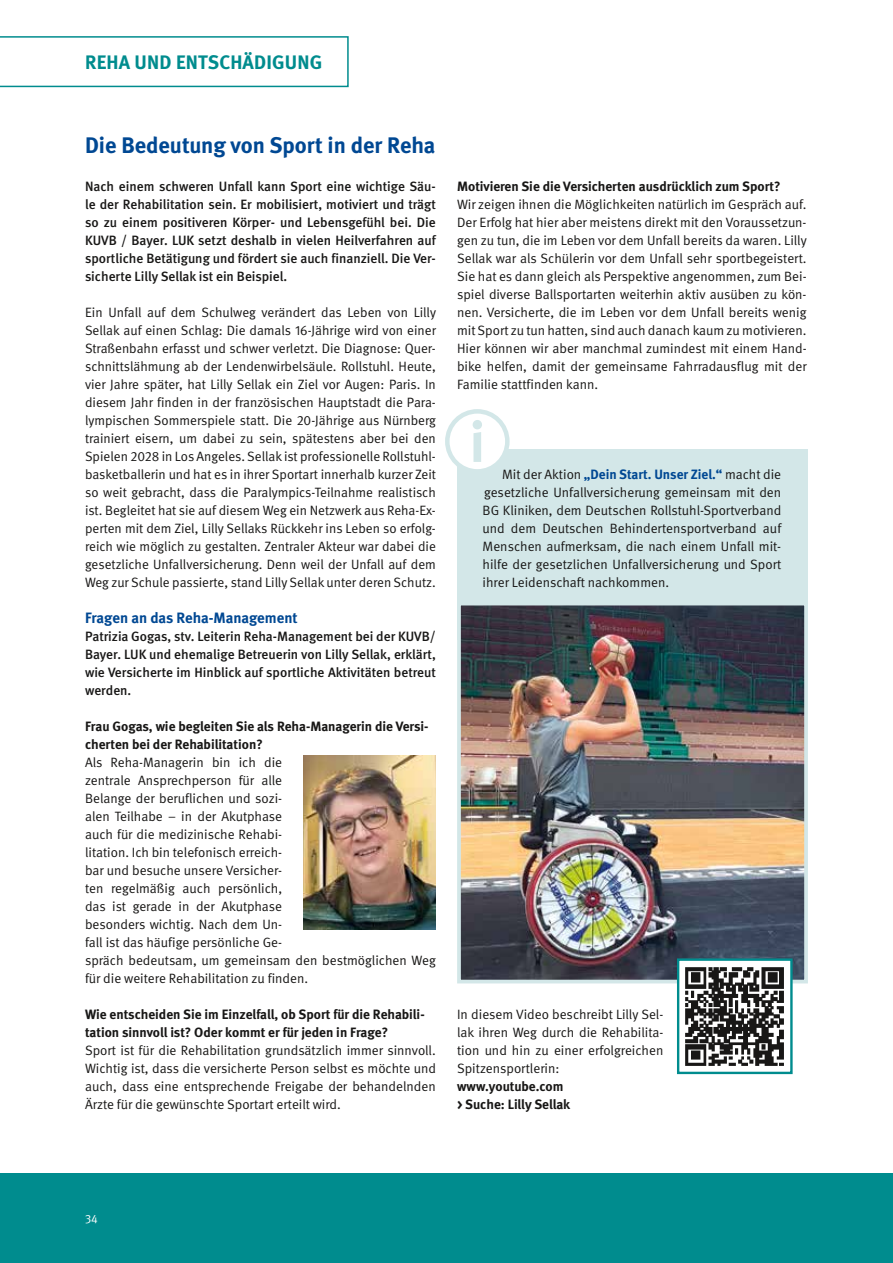
<style>
.page{position:relative;width:893px;height:1263px;background:#fff}
.page>*{position:absolute;margin:0;border:0;box-sizing:border-box;transform-origin:0 0}
.t1{font:700 57px "DGUV Meta";color:#d3e7e8}
.t2{font:700 22.5px "DGUV Meta";color:#004893}
.t3{font:700 19.5px "DGUV Meta";letter-spacing:.01em;color:#008c8e}
.t4{font:700 15px "DGUV Meta";letter-spacing:-.005em;color:#004893}
.t5{font:13.5px/18px "DGUV Meta";color:#181716;text-align:justify}
.t6{font:500 13.5px/18px "DGUV Meta";color:#181716;text-align:justify}
.t7{font:700 13.5px/18px "DGUV Meta";color:#181716}
.t8{font:12px "DGUV Meta";color:#fff}
.s1{font-weight:700;color:#004893}
</style>
<div class="page">
<div style="left:0;top:1174px;width:893px;height:89px;background:#008c8e"></div>
<svg style="left:0;top:36px;width:349px;height:51px"></svg>
<div style="left:457px;top:449px;width:351px;height:190px;background:#d3e7e8"></div>
<img style="left:303px;top:755px;width:133px;height:174px">
<img style="left:462px;top:607px;width:341px;height:371px">
<div style="left:457px;top:602px;width:351px;height:381px;border:4px solid #d3e7e8"></div>
<svg style="left:676px;top:957px;width:118px;height:118px"></svg>
<div style="left:447px;top:411px;width:60px;height:60px;background:#fff;border-radius:50%"></div>
<div style="left:445px;top:409px;width:65px;height:65px;border:4px solid #d3e7e8;border-radius:50%"></div>
<h3 class="t3" style="left:85px;top:50px;width:239px">REHA UND ENTSCHÄDIGUNG</h3>
<h2 class="t2" style="left:85px;top:132px;width:352px">Die Bedeutung von Sport in der Reha</h2>
<p class="t6" style="left:85px;top:178px;width:352px">Nach einem schweren Unfall kann Sport eine wichtige Säu&shy;le der Rehabilitation sein. Er mobilisiert, motiviert und trägt so zu einem positiveren Körper- und Lebensgefühl bei. Die KUVB / Bayer. LUK setzt deshalb in vielen Heilverfahren auf sportliche Betätigung und fördert sie auch finanziell. Die Ver&shy;sicherte Lilly Sellak ist ein Beispiel.</p>
<p class="t5" style="left:85px;top:304px;width:352px">Ein Unfall auf dem Schulweg verändert das Leben von Lilly Sellak auf einen Schlag: Die damals 16-Jährige wird von einer Straßenbahn erfasst und schwer verletzt. Die Diagnose: Quer&shy;schnittslähmung ab der Lendenwirbelsäule. Rollstuhl. Heute, vier Jahre später, hat Lilly Sellak ein Ziel vor Augen: Paris. In diesem Jahr finden in der französischen Hauptstadt die Para&shy;lympischen Sommerspiele statt. Die 20-Jährige aus Nürnberg trainiert eisern, um dabei zu sein, spätestens aber bei den Spielen 2028 in Los Angeles. Sellak ist professionelle Rollstuhl&shy;basketballerin und hat es in ihrer Sportart innerhalb kurzer Zeit so weit gebracht, dass die Paralympics-Teilnahme realistisch ist. Begleitet hat sie auf diesem Weg ein Netzwerk aus Reha-Ex&shy;perten mit dem Ziel, Lilly Sellaks Rückkehr ins Leben so erfolg&shy;reich wie möglich zu gestalten. Zentraler Akteur war dabei die gesetzliche Unfallversicherung. Denn weil der Unfall auf dem Weg zur Schule passierte, stand Lilly Sellak unter deren Schutz.</p>
<p class="t4" style="left:85px;top:609px;width:214px">Fragen an das Reha-Management</p>
<p class="t6" style="left:85px;top:628px;width:352px">Patrizia Gogas, stv. Leiterin Reha-Management bei der KUVB/ Bayer. LUK und ehemalige Betreuerin von Lilly Sellak, erklärt, wie Versicherte im Hinblick auf sportliche Aktivitäten betreut werden.</p>
<p class="t7" style="left:85px;top:718px;width:345px">Frau Gogas, wie begleiten Sie als Reha-Managerin die Versi&shy;cherten bei der Rehabilitation?</p>
<p class="t5" style="left:85px;top:754px;width:352px;text-align:left">Als Reha-Managerin bin ich die<br>zentrale Ansprechperson für alle<br>Belange der beruflichen und sozi-<br>alen Teilhabe – in der Akutphase<br>auch für die medizinische Rehabi-<br>litation. Ich bin telefonisch erreich-<br>bar und besuche unsere Versicher-<br>ten regelmäßig auch persönlich,<br>das ist gerade in der Akutphase<br>besonders wichtig. Nach dem Un-<br>fall ist das häufige persönliche Ge-<br>spräch bedeutsam, um gemeinsam den bestmöglichen Weg für die weitere Rehabilitation zu finden.</p>
<p class="t7" style="left:85px;top:1006px;width:341px">Wie entscheiden Sie im Einzelfall, ob Sport für die Rehabili&shy;tation sinnvoll ist? Oder kommt er für jeden in Frage?</p>
<p class="t5" style="left:85px;top:1042px;width:352px">Sport ist für die Rehabilitation grundsätzlich immer sinnvoll.<br>Wichtig ist, dass die versicherte Person selbst es möchte und auch, dass eine entsprechende Freigabe der behandelnden Ärzte für die gewünschte Sportart erteilt wird.</p>
<p class="t7" style="left:457px;top:178px;width:325px">Motivieren Sie die Versicherten ausdrücklich zum Sport?</p>
<p class="t5" style="left:457px;top:196px;width:351px">Wir zeigen ihnen die Möglichkeiten natürlich im Gespräch auf.<br>Der Erfolg hat hier aber meistens direkt mit den Voraussetzun&shy;gen zu tun, die im Leben vor dem Unfall bereits da waren. Lilly Sellak war als Schülerin vor dem Unfall sehr sportbegeistert.<br>Sie hat es dann gleich als Perspektive angenommen, zum Bei&shy;spiel diverse Ballsportarten weiterhin aktiv ausüben zu kön&shy;nen. Versicherte, die im Leben vor dem Unfall bereits wenig mit Sport zu tun hatten, sind auch danach kaum zu motivieren.<br>Hier können wir aber manchmal zumindest mit einem Hand&shy;bike helfen, damit der gemeinsame Fahrradausflug mit der Familie stattfinden kann.</p>
<h1 class="t1" style="left:469px;top:408px;width:17px">i</h1>
<p class="t5" style="left:483px;top:466px;width:300px;text-indent:19px">Mit der Aktion <span class="s1">„Dein Start. Unser Ziel.“</span> macht die gesetzliche Unfallversicherung gemeinsam mit den BG Kliniken, dem Deutschen Rollstuhl-Sportverband und dem Deutschen Behindertensportverband auf Menschen aufmerksam, die nach einem Unfall mit&shy;hilfe der gesetzlichen Unfallversicherung und Sport ihrer Leidenschaft nachkommen.</p>
<p class="t5" style="left:457px;top:1006px;width:208px">In diesem Video beschreibt Lilly Sel&shy;lak ihren Weg durch die Rehabilita&shy;tion und hin zu einer erfolgreichen Spitzensportlerin:</p>
<p class="t7" style="left:457px;top:1078px;width:115px">www.youtube.com &gt; Suche: Lilly Sellak</p>
<p class="t8" style="left:85px;top:1212px;width:14px">34</p>
</div>
